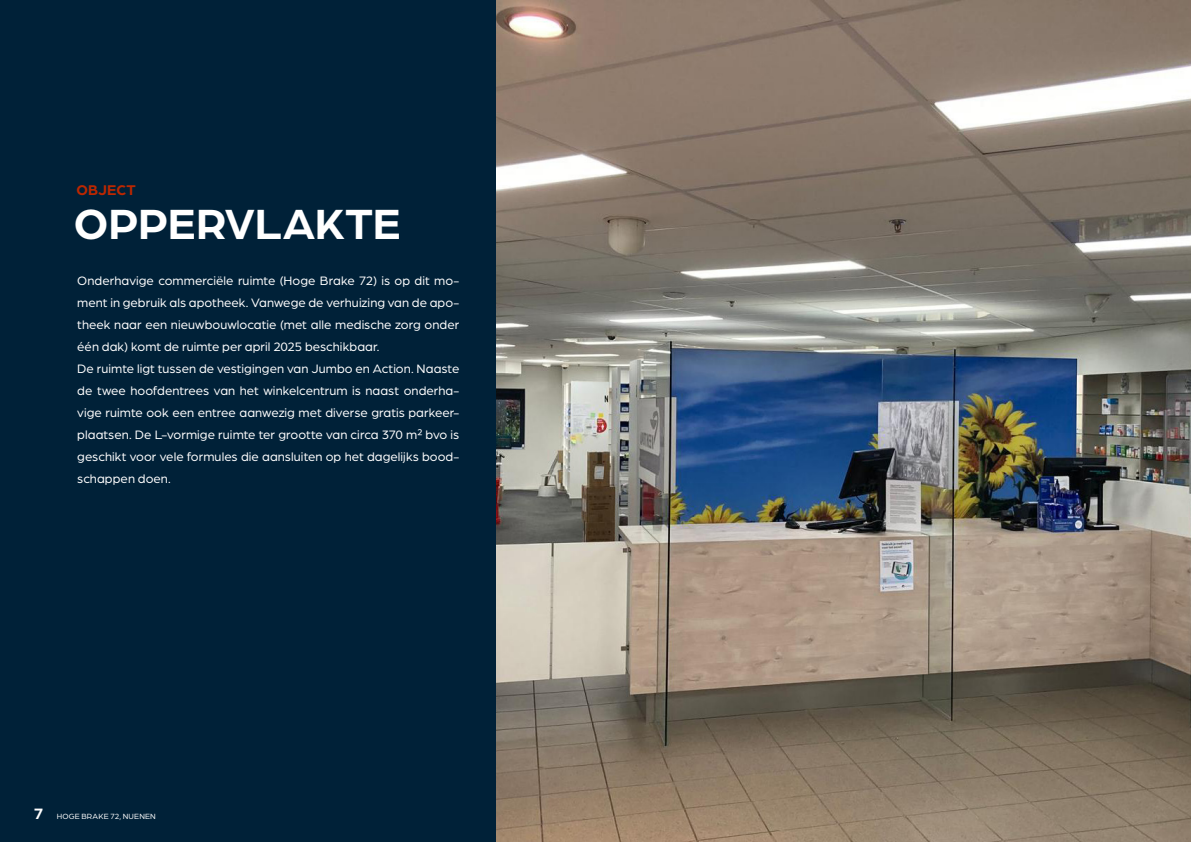
<style>
.page{position:relative;width:1191px;height:842px;background:#fff}
.page>*{position:absolute;margin:0;border:0;box-sizing:border-box;transform-origin:0 0}
.t1{font:700 45px "Arboria";letter-spacing:-.005em;color:#fff}
.t2{font:700 15px "Arboria";letter-spacing:.01em;color:#bc2701}
.t3{font:13px/22px "Arboria";color:#fff}
.t4{font:8px "Arboria";letter-spacing:.02em;color:#fff}
.s1{font-weight:700;font-size:16px}
</style>
<div class="page">
<div style="left:0;top:0;width:497px;height:842px;background:#002138"></div>
<img style="left:496px;top:0;width:695px;height:842px">
<p class="t2" style="left:76px;top:180px;width:61px">OBJECT</p>
<h1 class="t1" style="left:74px;top:193px;width:328px">OPPERVLAKTE</h1>
<p class="t3" style="left:77px;top:269px;width:383px">Onderhavige commerciële ruimte (Hoge Brake 72) is op dit mo&shy;ment in gebruik als apotheek. Vanwege de verhuizing van de apo&shy;theek naar een nieuwbouwlocatie (met alle medische zorg onder één dak) komt de ruimte per april 2025 beschikbaar.<br>De ruimte ligt tussen de vestigingen van Jumbo en Action. Naaste de twee hoofdentrees van het winkelcentrum is naast onderha&shy;vige ruimte ook een entree aanwezig met diverse gratis parkeer&shy;plaatsen. De L-vormige ruimte ter grootte van circa 370 m² bvo is geschikt voor vele formules die aansluiten op het dagelijks bood&shy;schappen doen.</p>
<p class="t4" style="left:34px;top:811px;width:123px"><span class="s1">7</span> HOGE BRAKE 72, NUENEN</p>
</div>
